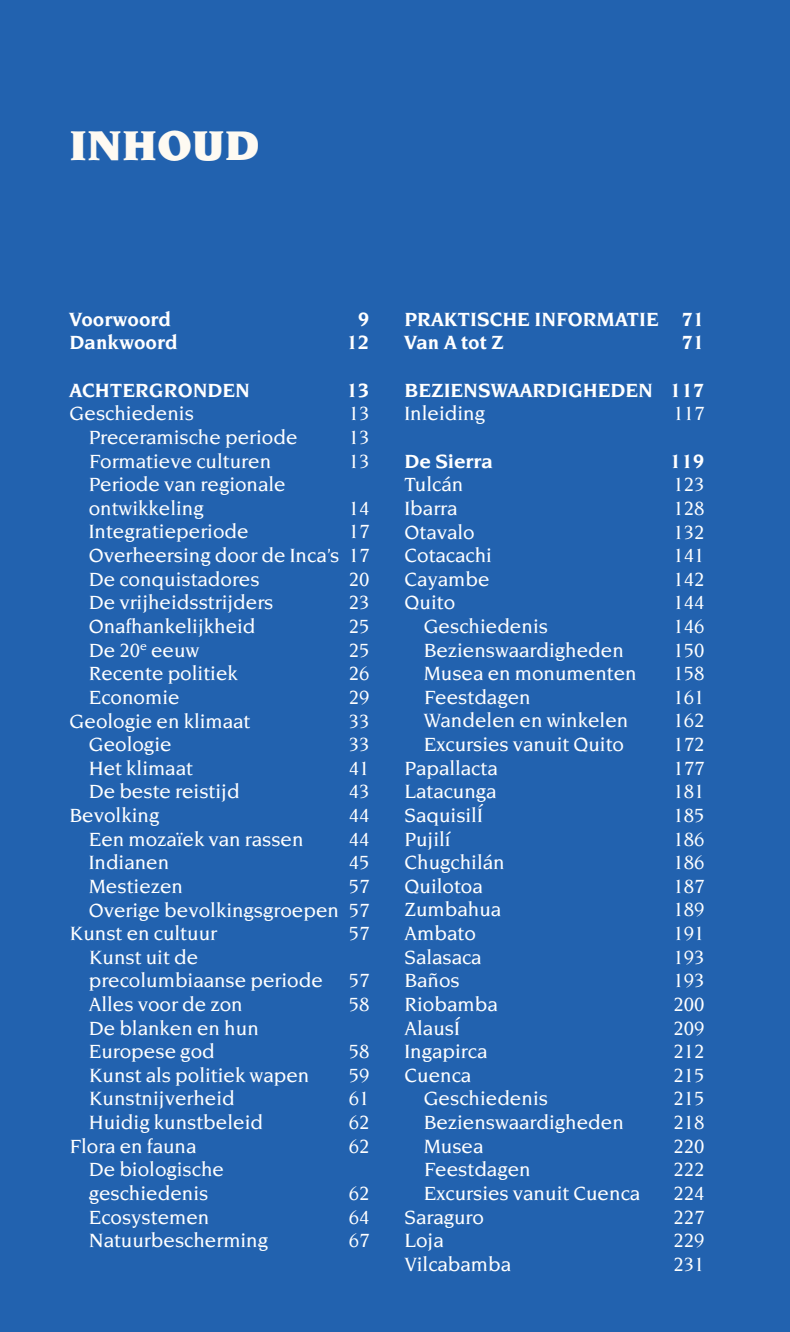
<style>
.page{position:relative;width:790px;height:1332px;background:#2262af}
.page>*{position:absolute;margin:0;border:0;box-sizing:border-box;transform-origin:0 0}
.t1{font:900 45px "Novarese";color:#fefaf2}
.t2{font:500 20.7px/23.6px "Novarese";color:#fff}
.t3{font:700 20.7px/23.6px "Novarese";color:#fff}
.t4{font:700 20.7px "Novarese";color:#fff}
.s1{font-style:inherit}
.s2{font-weight:500}
</style>
<div class="page">
<h1 class="t1" style="left:70px;top:120px;width:192px">INHOUD</h1>
<p class="t4" style="left:70px;top:307px;width:103px">Voorwoord</p>
<p class="t4" style="left:358px;top:307px;width:13px">9</p>
<p class="t4" style="left:70px;top:331px;width:110px">Dankwoord</p>
<p class="t4" style="left:346px;top:331px;width:25px">12</p>
<p class="t3" style="left:70px;top:378px;width:182px">ACHTERGRONDEN</p>
<p class="t4" style="left:346px;top:378px;width:25px">13</p>
<p class="t2" style="left:70px;top:402px;width:126px">Geschiedenis</p>
<p class="t2" style="left:349px;top:402px;width:22px">13</p>
<p class="t2" style="left:89px;top:425px;width:210px">Preceramische periode</p>
<p class="t2" style="left:349px;top:425px;width:22px">13</p>
<p class="t2" style="left:89px;top:449px;width:184px">Formatieve culturen</p>
<p class="t2" style="left:349px;top:449px;width:22px">13</p>
<p class="t2" style="left:89px;top:473px;width:198px">Periode van regionale ontwikkeling</p>
<p class="t2" style="left:349px;top:496px;width:22px">14</p>
<p class="t2" style="left:89px;top:520px;width:161px">Integratieperiode</p>
<p class="t2" style="left:89px;top:520px;width:282px;text-align:justify;text-indent:260px">17<br>Overheersing door de Inca’s 17<br>De conquistadores</p>
<p class="t2" style="left:349px;top:567px;width:22px">20</p>
<p class="t2" style="left:89px;top:591px;width:186px">De vrijheidsstrijders</p>
<p class="t2" style="left:349px;top:591px;width:22px">23</p>
<p class="t2" style="left:89px;top:614px;width:168px">Onafhankelijkheid</p>
<p class="t2" style="left:349px;top:614px;width:22px">25</p>
<p class="t2" style="left:89px;top:638px;width:112px">De 20<sup>e</sup> eeuw</p>
<p class="t2" style="left:349px;top:638px;width:22px">25</p>
<p class="t2" style="left:89px;top:662px;width:151px">Recente politiek</p>
<p class="t2" style="left:349px;top:662px;width:22px">26</p>
<p class="t2" style="left:89px;top:685px;width:92px">Economie</p>
<p class="t2" style="left:349px;top:685px;width:22px">29</p>
<p class="t2" style="left:70px;top:709px;width:182px">Geologie en klimaat</p>
<p class="t2" style="left:349px;top:709px;width:22px">33</p>
<p class="t2" style="left:89px;top:732px;width:84px">Geologie</p>
<p class="t2" style="left:349px;top:732px;width:22px">33</p>
<p class="t2" style="left:89px;top:756px;width:106px">Het klimaat</p>
<p class="t2" style="left:349px;top:756px;width:22px">41</p>
<p class="t2" style="left:89px;top:780px;width:152px">De beste reistijd</p>
<p class="t2" style="left:349px;top:780px;width:22px">43</p>
<p class="t2" style="left:70px;top:803px;width:91px">Bevolking</p>
<p class="t2" style="left:349px;top:803px;width:22px">44</p>
<p class="t2" style="left:89px;top:827px;width:216px">Een mozaïek van rassen</p>
<p class="t2" style="left:349px;top:827px;width:22px">44</p>
<p class="t2" style="left:89px;top:850px;width:82px">Indianen</p>
<p class="t2" style="left:349px;top:850px;width:22px">45</p>
<p class="t2" style="left:89px;top:874px;width:96px">Mestiezen</p>
<p class="t2" style="left:349px;top:874px;width:22px">57</p>
<p class="t2" style="left:89px;top:898px;width:282px">Overige bevolkingsgroepen 57</p>
<p class="t2" style="left:70px;top:921px;width:149px">Kunst en cultuur</p>
<p class="t2" style="left:349px;top:921px;width:22px">57</p>
<p class="t2" style="left:89px;top:945px;width:282px">Kunst uit de<br>precolumbiaanse periode 57<br>Alles voor de zon</p>
<p class="t2" style="left:349px;top:992px;width:22px">58</p>
<p class="t2" style="left:89px;top:1016px;width:172px">De blanken en hun<br>Europese god</p>
<p class="t2" style="left:349px;top:1039px;width:22px">58</p>
<p class="t2" style="left:89px;top:1063px;width:222px">Kunst als politiek wapen</p>
<p class="t2" style="left:349px;top:1063px;width:22px">59</p>
<p class="t2" style="left:89px;top:1087px;width:148px">Kunstnijverheid</p>
<p class="t2" style="left:349px;top:1087px;width:22px">61</p>
<p class="t2" style="left:89px;top:1110px;width:176px">Huidig kunstbeleid</p>
<p class="t2" style="left:349px;top:1110px;width:22px">62</p>
<p class="t2" style="left:70px;top:1134px;width:128px">Flora en fauna</p>
<p class="t2" style="left:349px;top:1134px;width:22px">62</p>
<p class="t2" style="left:89px;top:1158px;width:137px">De biologische geschiedenis</p>
<p class="t2" style="left:349px;top:1181px;width:22px">62</p>
<p class="t2" style="left:89px;top:1205px;width:122px">Ecosystemen</p>
<p class="t2" style="left:349px;top:1205px;width:22px">64</p>
<p class="t2" style="left:89px;top:1228px;width:181px">Natuurbescherming</p>
<p class="t2" style="left:349px;top:1228px;width:22px">67</p>
<p class="t3" style="left:404px;top:307px;width:301px">PRAKTISCHE INFORMATIE <span class="s1">71<br>Van A tot Z</span></p>
<p class="t4" style="left:681px;top:331px;width:25px">71</p>
<p class="t3" style="left:404px;top:378px;width:301px">BEZIENSWAARDIGHEDEN <span class="s1">117<br></span><span class="s2">Inleiding</span></p>
<p class="t2" style="left:673px;top:402px;width:33px">117</p>
<p class="t4" style="left:404px;top:449px;width:90px">De Sierra</p>
<p class="t4" style="left:670px;top:449px;width:36px">119</p>
<p class="t2" style="left:404px;top:473px;width:60px">Tulcán</p>
<p class="t2" style="left:673px;top:473px;width:33px">123</p>
<p class="t2" style="left:404px;top:496px;width:54px">Ibarra</p>
<p class="t2" style="left:673px;top:496px;width:33px">128</p>
<p class="t2" style="left:404px;top:520px;width:72px">Otavalo</p>
<p class="t2" style="left:673px;top:520px;width:33px">132</p>
<p class="t2" style="left:404px;top:543px;width:89px">Cotacachi</p>
<p class="t2" style="left:673px;top:543px;width:33px">141</p>
<p class="t2" style="left:404px;top:567px;width:87px">Cayambe</p>
<p class="t2" style="left:673px;top:567px;width:33px">142</p>
<p class="t2" style="left:404px;top:591px;width:52px">Quito</p>
<p class="t2" style="left:673px;top:591px;width:33px">144</p>
<p class="t2" style="left:424px;top:614px;width:126px">Geschiedenis</p>
<p class="t2" style="left:673px;top:614px;width:33px">146</p>
<p class="t2" style="left:424px;top:638px;width:202px">Bezienswaardigheden</p>
<p class="t2" style="left:673px;top:638px;width:33px">150</p>
<p class="t2" style="left:424px;top:661px;width:215px">Musea en monumenten</p>
<p class="t2" style="left:673px;top:661px;width:33px">158</p>
<p class="t2" style="left:424px;top:685px;width:108px">Feestdagen</p>
<p class="t2" style="left:673px;top:685px;width:33px">161</p>
<p class="t2" style="left:424px;top:709px;width:206px">Wandelen en winkelen</p>
<p class="t2" style="left:673px;top:709px;width:33px">162</p>
<p class="t2" style="left:424px;top:732px;width:202px">Excursies vanuit Quito</p>
<p class="t2" style="left:673px;top:732px;width:33px">172</p>
<p class="t2" style="left:404px;top:756px;width:95px">Papallacta</p>
<p class="t2" style="left:673px;top:756px;width:33px">177</p>
<p class="t2" style="left:404px;top:780px;width:94px">Latacunga</p>
<p class="t2" style="left:673px;top:780px;width:33px">181</p>
<p class="t2" style="left:404px;top:803px;width:80px">SaquisilÍ</p>
<p class="t2" style="left:673px;top:803px;width:33px">185</p>
<p class="t2" style="left:404px;top:827px;width:48px">Pujilí</p>
<p class="t2" style="left:673px;top:827px;width:33px">186</p>
<p class="t2" style="left:404px;top:850px;width:102px">Chugchilán</p>
<p class="t2" style="left:673px;top:850px;width:33px">186</p>
<p class="t2" style="left:404px;top:874px;width:80px">Quilotoa</p>
<p class="t2" style="left:673px;top:874px;width:33px">187</p>
<p class="t2" style="left:404px;top:898px;width:98px">Zumbahua</p>
<p class="t2" style="left:673px;top:898px;width:33px">189</p>
<p class="t2" style="left:404px;top:921px;width:73px">Ambato</p>
<p class="t2" style="left:673px;top:921px;width:33px">191</p>
<p class="t2" style="left:404px;top:945px;width:79px">Salasaca</p>
<p class="t2" style="left:673px;top:945px;width:33px">193</p>
<p class="t2" style="left:404px;top:969px;width:57px">Baños</p>
<p class="t2" style="left:673px;top:969px;width:33px">193</p>
<p class="t2" style="left:404px;top:992px;width:95px">Riobamba</p>
<p class="t2" style="left:673px;top:992px;width:33px">200</p>
<p class="t2" style="left:404px;top:1016px;width:57px">AlausÍ</p>
<p class="t2" style="left:673px;top:1016px;width:33px">209</p>
<p class="t2" style="left:404px;top:1039px;width:84px">Ingapirca</p>
<p class="t2" style="left:673px;top:1039px;width:33px">212</p>
<p class="t2" style="left:404px;top:1063px;width:68px">Cuenca</p>
<p class="t2" style="left:673px;top:1063px;width:33px">215</p>
<p class="t2" style="left:424px;top:1087px;width:126px">Geschiedenis</p>
<p class="t2" style="left:673px;top:1087px;width:33px">215</p>
<p class="t2" style="left:424px;top:1110px;width:202px">Bezienswaardigheden</p>
<p class="t2" style="left:673px;top:1110px;width:33px">218</p>
<p class="t2" style="left:424px;top:1134px;width:61px">Musea</p>
<p class="t2" style="left:673px;top:1134px;width:33px">220</p>
<p class="t2" style="left:424px;top:1157px;width:108px">Feestdagen</p>
<p class="t2" style="left:673px;top:1157px;width:33px">222</p>
<p class="t2" style="left:424px;top:1181px;width:218px">Excursies vanuit Cuenca</p>
<p class="t2" style="left:673px;top:1181px;width:33px">224</p>
<p class="t2" style="left:404px;top:1205px;width:81px">Saraguro</p>
<p class="t2" style="left:673px;top:1205px;width:33px">227</p>
<p class="t2" style="left:404px;top:1228px;width:41px">Loja</p>
<p class="t2" style="left:673px;top:1228px;width:33px">229</p>
<p class="t2" style="left:404px;top:1252px;width:108px">Vilcabamba</p>
<p class="t2" style="left:673px;top:1252px;width:33px">231</p>
</div>
